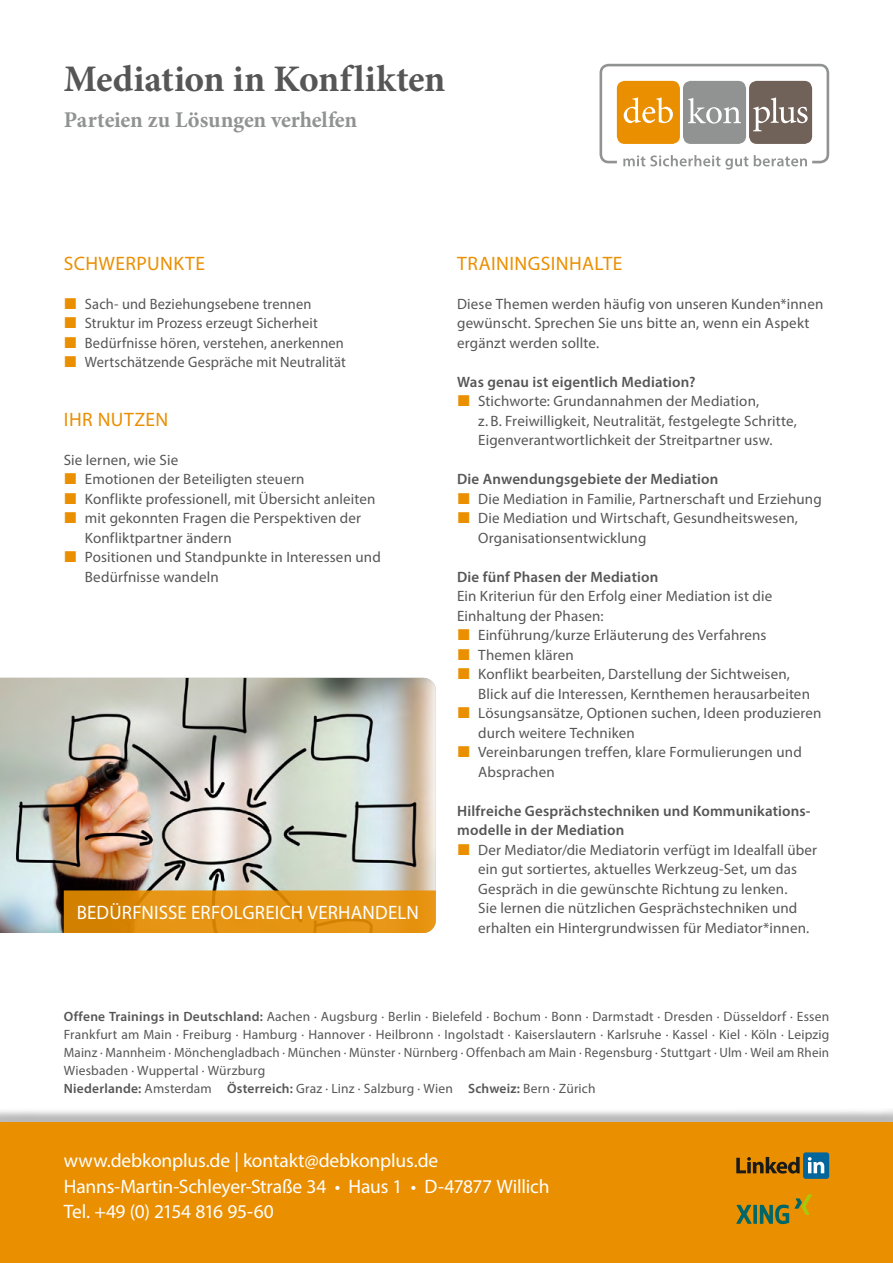
<style>
.page{position:relative;width:893px;height:1263px;background:#fff}
.page>*{position:absolute;margin:0;border:0;box-sizing:border-box;transform-origin:0 0}
.Headline{font:700 37.5px "Minion Pro";color:#565656}
.Headline-2{font:700 22.5px "Minion Pro";letter-spacing:-.01em;color:#919292}
.Copytext{font:19.5px "Myriad Pro";letter-spacing:-.005em;color:#fff}
.Copytext-2{font:19.5px "Myriad Pro";letter-spacing:.02em;color:#ea8f00}
.Copytext-3{font:19.5px "Myriad Pro";letter-spacing:-.04em;color:#fff}
.Copytext-4{font:15px/19.5px "Myriad Pro";letter-spacing:.01em;color:#565656}
.Copytext-5{font:600 15px/19.5px "Myriad Pro";letter-spacing:.01em;color:#565656}
.Copytext-6{font:15px "Myriad Pro";letter-spacing:.01em;color:#565656;scale:.96 1}
.Copytext-7{font:13.5px/18px "Myriad Pro";letter-spacing:.015em;color:#565656;text-align:justify}
.s1{font-weight:600}
</style>
<div class="page">
<img style="left:0;top:678px;width:436px;height:255px">
<svg style="left:64px;top:890px;width:372px;height:43px;background:#e19011"></svg>
<svg style="left:599px;top:64px;width:230px;height:106px"></svg>
<div style="left:0;top:1108px;width:893px;height:155px;background:#1a1a18;opacity:.3"></div>
<div style="left:0;top:1123px;width:893px;height:140px;background:#ea8f00"></div>
<svg style="left:736px;top:1194px;width:76px;height:30px"></svg>
<div style="left:803px;top:1152px;width:26px;height:27px;background:#00669c;border-radius:3px"></div>
<svg style="left:736px;top:1157px;width:64px;height:16px"></svg>
<svg style="left:808px;top:1157px;width:16px;height:16px"></svg>
<p class="Headline" style="left:64px;top:53px;width:383px">Mediation in Konflikten</p>
<p class="Headline-2" style="left:64px;top:104px;width:295px">Parteien zu Lösungen verhelfen</p>
<p class="Copytext-2" style="left:64px;top:251px;width:143px">SCHWERPUNKTE</p>
<p class="Copytext-6" style="left:85px;top:294px;width:237px">Sach- und Beziehungsebene trennen</p>
<p class="Copytext-6" style="left:85px;top:314px;width:244px">Struktur im Prozess erzeugt Sicherheit</p>
<p class="Copytext-6" style="left:85px;top:333px;width:271px">Bedürfnisse hören, verstehen, anerkennen</p>
<p class="Copytext-6" style="left:85px;top:353px;width:273px">Wertschätzende Gespräche mit Neutralität</p>
<p class="Copytext-2" style="left:64px;top:407px;width:106px">IHR NUTZEN</p>
<p class="Copytext-4" style="left:85px;top:450px;width:221px;text-indent:-21px">Sie lernen, wie Sie<br>Emotionen der Beteiligten steuern</p>
<p class="Copytext-4" style="left:85px;top:489px;width:292px">Konflikte professionell, mit Übersicht anleiten</p>
<p class="Copytext-4" style="left:85px;top:508px;width:278px">mit gekonnten Fragen die Perspektiven der<br>Konfliktpartner ändern</p>
<p class="Copytext-4" style="left:85px;top:547px;width:297px">Positionen und Standpunkte in Interessen und<br>Bedürfnisse wandeln</p>
<p class="Copytext" style="left:77px;top:900px;width:344px">BEDÜRFNISSE ERFOLGREICH VERHANDELN</p>
<p class="Copytext-2" style="left:457px;top:251px;width:167px">TRAININGSINHALTE</p>
<p class="Copytext-4" style="left:457px;top:294px;width:368px">Diese Themen werden häufig von unseren Kunden*innen gewünscht. Sprechen Sie uns bitte an, wenn ein Aspekt ergänzt werden sollte.</p>
<p class="Copytext-5" style="left:457px;top:372px;width:240px">Was genau ist eigentlich Mediation?</p>
<p class="Copytext-4" style="left:478px;top:391px;width:320px">Stichworte: Grundannahmen der Mediation,<br>z. B. Freiwilligkeit, Neutralität, festgelegte Schritte,<br>Eigenverantwortlichkeit der Streitpartner usw.</p>
<p class="Copytext-5" style="left:457px;top:469px;width:263px">Die Anwendungsgebiete der Mediation</p>
<p class="Copytext-4" style="left:478px;top:489px;width:345px">Die Mediation in Familie, Partnerschaft und Erziehung</p>
<p class="Copytext-4" style="left:478px;top:508px;width:321px">Die Mediation und Wirtschaft, Gesundheitswesen,<br>Organisationsentwicklung</p>
<p class="Copytext-5" style="left:457px;top:567px;width:203px">Die fünf Phasen der Mediation</p>
<p class="Copytext-4" style="left:457px;top:586px;width:317px">Ein Kriteriun für den Erfolg einer Mediation ist die<br>Einhaltung der Phasen:</p>
<p class="Copytext-4" style="left:478px;top:625px;width:290px">Einführung/kurze Erläuterung des Verfahrens</p>
<p class="Copytext-4" style="left:478px;top:645px;width:97px">Themen klären</p>
<p class="Copytext-4" style="left:478px;top:664px;width:333px">Konflikt bearbeiten, Darstellung der Sichtweisen,<br>Blick auf die Interessen, Kernthemen herausarbeiten</p>
<p class="Copytext-4" style="left:478px;top:703px;width:345px">Lösungsansätze, Optionen suchen, Ideen produzieren durch weitere Techniken</p>
<p class="Copytext-4" style="left:478px;top:742px;width:325px">Vereinbarungen treffen, klare Formulierungen und<br>Absprachen</p>
<p class="Copytext-5" style="left:457px;top:801px;width:355px">Hilfreiche Gesprächstechniken und Kommunikations&shy;modelle in der Mediation</p>
<p class="Copytext-4" style="left:478px;top:840px;width:340px">Der Mediator/die Mediatorin verfügt im Idealfall über ein gut sortiertes, aktuelles Werkzeug-Set, um das Gespräch in die gewünschte Richtung zu lenken.<br>Sie lernen die nützlichen Gesprächstechniken und erhalten ein Hintergrundwissen für Mediator*innen.</p>
<p class="Copytext-7" style="left:64px;top:1007px;width:767px"><span class="s1">Offene Trainings in Deutschland:</span> Aachen · Augsburg · Berlin · Bielefeld · Bochum · Bonn · Darmstadt · Dresden · Düsseldorf · Essen Frankfurt am Main · Freiburg · Hamburg · Hannover · Heilbronn · Ingolstadt · Kaiserslautern · Karlsruhe · Kassel · Kiel · Köln · Leipzig Mainz · Mannheim · Mönchengladbach · München · Münster · Nürnberg · Offenbach am Main · Regensburg · Stuttgart · Ulm · Weil am Rhein Wiesbaden · Wuppertal · Würzburg</p>
<p class="Copytext-7" style="left:64px;top:1079px;width:533px"><span class="s1">Niederlande:</span> Amsterdam <span class="s1">Österreich:</span> Graz · Linz · Salzburg · Wien <span class="s1">Schweiz:</span> Bern · Zürich</p>
<p class="Copytext" style="left:64px;top:1148px;width:376px">www.debkonplus.de | kontakt@debkonplus.de</p>
<p class="Copytext" style="left:64px;top:1174px;width:487px">Hanns-Martin-Schleyer-Straße 34 • Haus 1 • D-47877 Willich</p>
<p class="Copytext-3" style="left:64px;top:1199px;width:211px">Tel. +49 (0) 2154 816 95-60</p>
</div>
